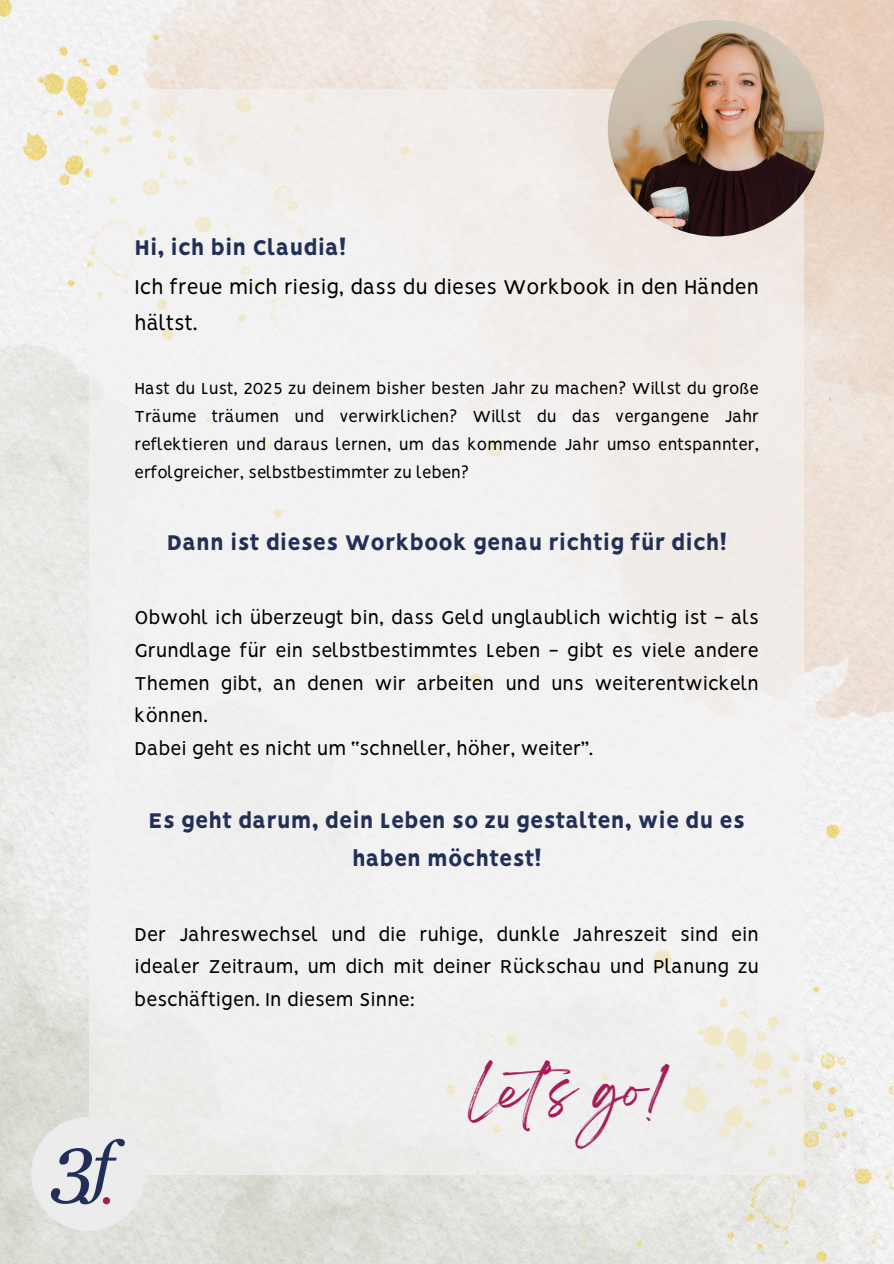
<style>
.page{position:relative;width:894px;height:1264px;background:#fff}
.page>*{position:absolute;margin:0;border:0;box-sizing:border-box;transform-origin:0 0}
.t1{font:48px "Breathing";color:#a61c59}
.t2{font:800 24px/38.2px "Vision";color:#222f56;text-align:center}
.t3{font:22.5px/36px "Vision";color:#000}
.t4{font:21px/32.7px "Vision";color:#000}
.t5{font:18px/28.2px "Vision";color:#000;text-align:justify}
</style>
<div class="page">
<img style="left:0;top:0;width:893px;height:1263px">
<img style="left:0;top:0;width:502px;height:516px">
<img style="left:446px;top:674px;width:447px;height:589px">
<div style="left:89px;top:89px;width:715px;height:1085px;background:#f4f3f3"></div>
<img style="left:607px;top:20px;width:217px;height:216px;border-radius:50%">
<img style="left:32px;top:1117px;width:112px;height:113px">
<h2 class="t2" style="left:135px;top:230px;width:213px">Hi, ich bin Claudia!</h2>
<h2 class="t3" style="left:135px;top:270px;width:625px">Ich freue mich riesig, dass du dieses Workbook in den Händen hältst.</h2>
<p class="t5" style="left:135px;top:375px;width:625px">Hast du Lust, 2025 zu deinem bisher besten Jahr zu machen? Willst du große Träume träumen und verwirklichen? Willst du das vergangene Jahr reflektieren und daraus lernen, um das kommende Jahr umso entspannter, erfolgreicher, selbstbestimmter zu leben?</p>
<h3 class="t2" style="left:167px;top:525px;width:561px">Dann ist dieses Workbook genau richtig für dich!</h3>
<p class="t4" style="left:135px;top:602px;width:625px">Obwohl ich überzeugt bin, dass Geld unglaublich wichtig ist - als Grundlage für ein selbstbestimmtes Leben - gibt es viele andere Themen gibt, an denen wir arbeiten und uns weiterentwickeln können.<br>Dabei geht es nicht um “schneller, höher, weiter”.</p>
<h2 class="t2" style="left:148px;top:803px;width:597px">Es geht darum, dein Leben so zu gestalten, wie du es haben möchtest!</h2>
<h4 class="t4" style="left:135px;top:919px;width:625px;text-align:justify">Der Jahreswechsel und die ruhige, dunkle Jahreszeit sind ein idealer Zeitraum, um dich mit deiner Rückschau und Planung zu beschäftigen. In diesem Sinne:</h4>
<h4 class="t1" style="left:468px;top:1076px;width:198px">Let’s go!</h4>
</div>
